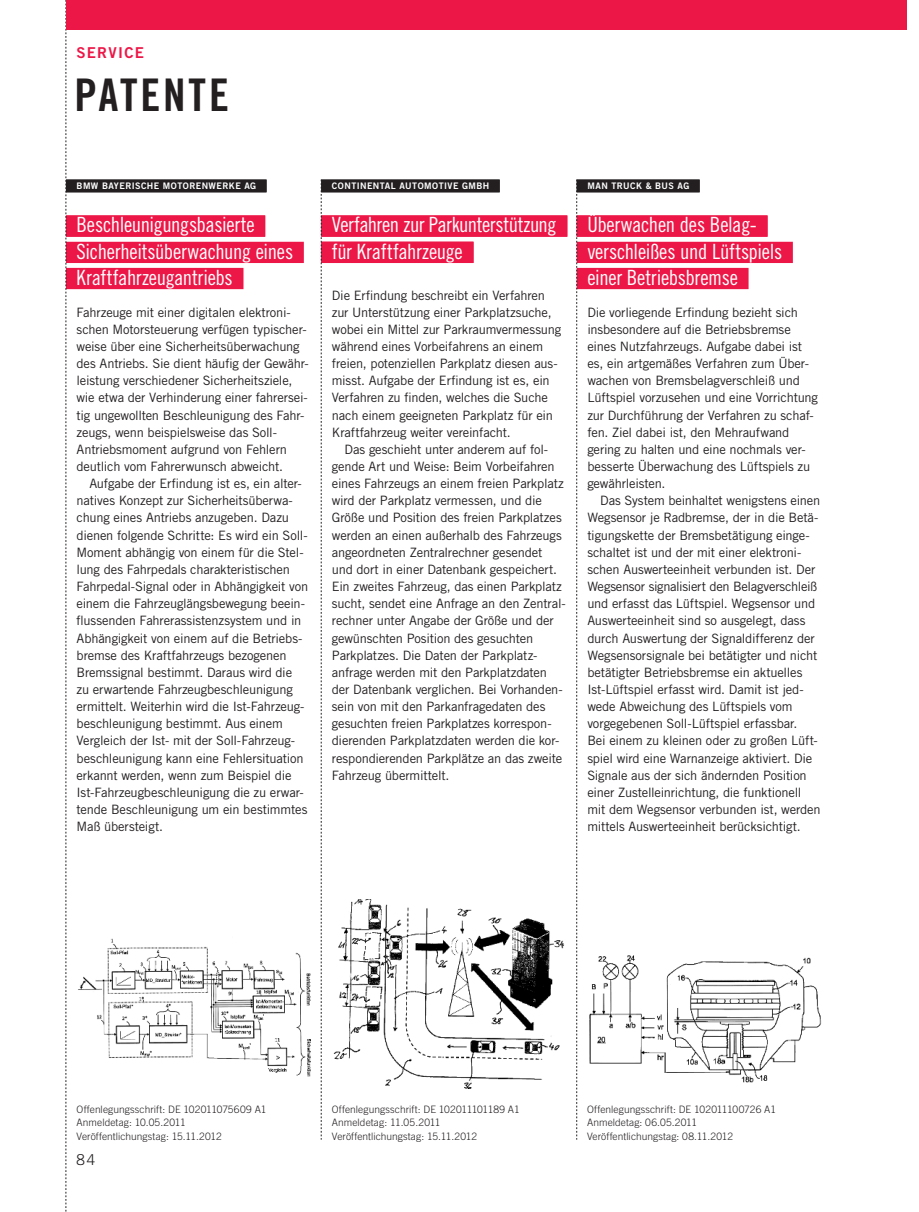
<style>
.page{position:relative;width:919px;height:1212px;background:#fff}
.page>*{position:absolute;margin:0;border:0;box-sizing:border-box;transform-origin:0 0}
.t1{font:45px "Trade Gothic LT Std Bd Cn 20";letter-spacing:.06em;color:#231f20}
.t2{font:21px/26.2px "Trade Gothic LT Std Cn 18";letter-spacing:-.015em;color:#fff}
.t3{font:15px "Trade Gothic LT Std Bd 2";letter-spacing:.085em;color:#ed1747}
.t4{font:300 15px "Trade Gothic LT Std";color:#231f20}
.t5{font:12.9px/17.1px "Trade Gothic LT Std";letter-spacing:-.015em;color:#231f20}
.t6{font:300 10.2px/13.5px "Trade Gothic LT Std";letter-spacing:.005em;color:#231f20}
.t7{font:9px "Trade Gothic LT Std Bd 2";letter-spacing:.05em;color:#fff}
</style>
<div class="page">
<div style="left:321px;top:180px;width:178px;height:12px;background:#231f20"></div>
<div style="left:321px;top:215px;width:246px;height:22px;background:#ed1747"></div>
<div style="left:321px;top:242px;width:152px;height:21px;background:#ed1747"></div>
<div style="left:66px;top:180px;width:200px;height:12px;background:#231f20"></div>
<div style="left:66px;top:215px;width:199px;height:22px;background:#ed1747"></div>
<div style="left:66px;top:242px;width:238px;height:21px;background:#ed1747"></div>
<div style="left:66px;top:268px;width:177px;height:21px;background:#ed1747"></div>
<div style="left:576px;top:180px;width:123px;height:12px;background:#231f20"></div>
<div style="left:576px;top:215px;width:191px;height:22px;background:#ed1747"></div>
<div style="left:576px;top:242px;width:216px;height:21px;background:#ed1747"></div>
<div style="left:576px;top:268px;width:172px;height:21px;background:#ed1747"></div>
<svg style="left:321px;top:192px;width:1px;height:947px"></svg>
<svg style="left:576px;top:180px;width:1px;height:959px"></svg>
<img style="left:333px;top:900px;width:231px;height:188px">
<img style="left:78px;top:938px;width:232px;height:138px">
<img style="left:589px;top:955px;width:232px;height:128px">
<svg style="left:66px;top:30px;width:1px;height:1182px"></svg>
<div style="left:66px;top:0;width:840px;height:30px;background:#ed1747"></div>
<p class="t3" style="left:77px;top:43px;width:69px">SERVICE</p>
<h1 class="t1" style="left:74px;top:67px;width:156px">PATENTE</h1>
<p class="t7" style="left:77px;top:180px;width:181px">BMW BAYERISCHE MOTORENWERKE AG</p>
<h2 class="t2" style="left:77px;top:212px;width:218px">Beschleunigungsbasierte<br>Sicherheitsüberwachung eines<br>Kraftfahrzeugantriebs</h2>
<p class="t5" style="left:77px;top:303px;width:233px">Fahrzeuge mit einer digitalen elektroni&shy;schen Motorsteuerung verfügen typischer&shy;weise über eine Sicherheitsüberwachung des Antriebs. Sie dient häufig der Gewähr&shy;leistung verschiedener Sicherheitsziele, wie etwa der Verhinderung einer fahrersei&shy;tig ungewollten Beschleunigung des Fahr&shy;zeugs, wenn beispielsweise das Soll-Antriebsmoment aufgrund von Fehlern deutlich vom Fahrerwunsch abweicht.</p>
<p class="t5" style="left:77px;top:475px;width:233px;text-indent:13px">Aufgabe der Erfindung ist es, ein alter&shy;natives Konzept zur Sicherheitsüberwa&shy;chung eines Antriebs anzugeben. Dazu dienen folgende Schritte: Es wird ein Soll-Moment abhängig von einem für die Stel&shy;lung des Fahrpedals charakteristischen Fahrpedal-Signal oder in Abhängigkeit von einem die Fahrzeuglängsbewegung beein&shy;flussenden Fahrerassistenzsystem und in Abhängigkeit von einem auf die Betriebs&shy;bremse des Kraftfahrzeugs bezogenen Bremssignal bestimmt. Daraus wird die<br>zu erwartende Fahrzeugbeschleunigung ermittelt. Weiterhin wird die Ist-Fahrzeug&shy;beschleunigung bestimmt. Aus einem Vergleich der Ist- mit der Soll-Fahrzeug&shy;beschleunigung kann eine Fehlersituation erkannt werden, wenn zum Beispiel die Ist-Fahrzeugbeschleunigung die zu erwar&shy;tende Beschleunigung um ein bestimmtes Maß übersteigt.</p>
<p class="t7" style="left:332px;top:180px;width:159px">CONTINENTAL AUTOMOTIVE GMBH</p>
<h2 class="t2" style="left:332px;top:212px;width:226px">Verfahren zur Parkunterstützung für Kraftfahrzeuge</h2>
<p class="t5" style="left:332px;top:286px;width:231px">Die Erfindung beschreibt ein Verfahren zur Unterstützung einer Parkplatzsuche, wobei ein Mittel zur Parkraumvermessung während eines Vorbeifahrens an einem freien, potenziellen Parkplatz diesen aus&shy;misst. Aufgabe der Erfindung ist es, ein Verfahren zu finden, welches die Suche nach einem geeigneten Parkplatz für ein Kraftfahrzeug weiter vereinfacht.</p>
<p class="t5" style="left:332px;top:441px;width:235px;text-indent:13px">Das geschieht unter anderem auf fol&shy;gende Art und Weise: Beim Vorbeifahren eines Fahrzeugs an einem freien Parkplatz wird der Parkplatz vermessen, und die Größe und Position des freien Parkplatzes werden an einen außerhalb des Fahrzeugs angeordneten Zentralrechner gesendet und dort in einer Datenbank gespeichert.<br>Ein zweites Fahrzeug, das einen Parkplatz sucht, sendet eine Anfrage an den Zentral&shy;rechner unter Angabe der Größe und der gewünschten Position des gesuchten Parkplatzes. Die Daten der Parkplatz&shy;anfrage werden mit den Parkplatzdaten der Datenbank verglichen. Bei Vorhanden&shy;sein von mit den Parkanfragedaten des gesuchten freien Parkplatzes korrespon&shy;dierenden Parkplatzdaten werden die kor&shy;respondierenden Parkplätze an das zweite Fahrzeug übermittelt.</p>
<p class="t7" style="left:587px;top:180px;width:103px">MAN TRUCK &amp; BUS AG</p>
<h2 class="t2" style="left:587px;top:212px;width:196px">Überwachen des Belag&shy;verschleißes und Lüftspiels einer Betriebsbremse</h2>
<p class="t5" style="left:587px;top:303px;width:232px">Die vorliegende Erfindung bezieht sich insbesondere auf die Betriebsbremse eines Nutzfahrzeugs. Aufgabe dabei ist es, ein artgemäßes Verfahren zum Über&shy;wachen von Bremsbelagverschleiß und Lüftspiel vorzusehen und eine Vorrichtung zur Durchführung der Verfahren zu schaf&shy;fen. Ziel dabei ist, den Mehraufwand gering zu halten und eine nochmals ver&shy;besserte Überwachung des Lüftspiels zu gewährleisten.</p>
<p class="t5" style="left:587px;top:492px;width:235px;text-indent:13px">Das System beinhaltet wenigstens einen Wegsensor je Radbremse, der in die Betä&shy;tigungskette der Bremsbetätigung einge&shy;schaltet ist und der mit einer elektroni&shy;schen Auswerteeinheit verbunden ist. Der Wegsensor signalisiert den Belagverschleiß und erfasst das Lüftspiel. Wegsensor und Auswerteeinheit sind so ausgelegt, dass durch Auswertung der Signaldifferenz der Wegsensorsignale bei betätigter und nicht betätigter Betriebsbremse ein aktuelles Ist-Lüftspiel erfasst wird. Damit ist jed&shy;wede Abweichung des Lüftspiels vom vorgegebenen Soll-Lüftspiel erfassbar.<br>Bei einem zu kleinen oder zu großen Lüft&shy;spiel wird eine Warnanzeige aktiviert. Die Signale aus der sich ändernden Position einer Zustelleinrichtung, die funktionell mit dem Wegsensor verbunden ist, werden mittels Auswerteeinheit berücksichtigt.</p>
<p class="t6" style="left:332px;top:1102px;width:189px">Offenlegungsschrift: DE 102011101189 A1<br>Anmeldetag: 11.05.2011<br>Veröffentlichungstag: 15.11.2012</p>
<p class="t6" style="left:77px;top:1102px;width:191px">Offenlegungsschrift: DE 102011075609 A1<br>Anmeldetag: 10.05.2011<br>Veröffentlichungstag: 15.11.2012</p>
<p class="t6" style="left:587px;top:1102px;width:190px">Offenlegungsschrift: DE 102011100726 A1<br>Anmeldetag: 06.05.2011<br>Veröffentlichungstag: 08.11.2012</p>
<p class="t4" style="left:77px;top:1151px;width:20px">84</p>
</div>
